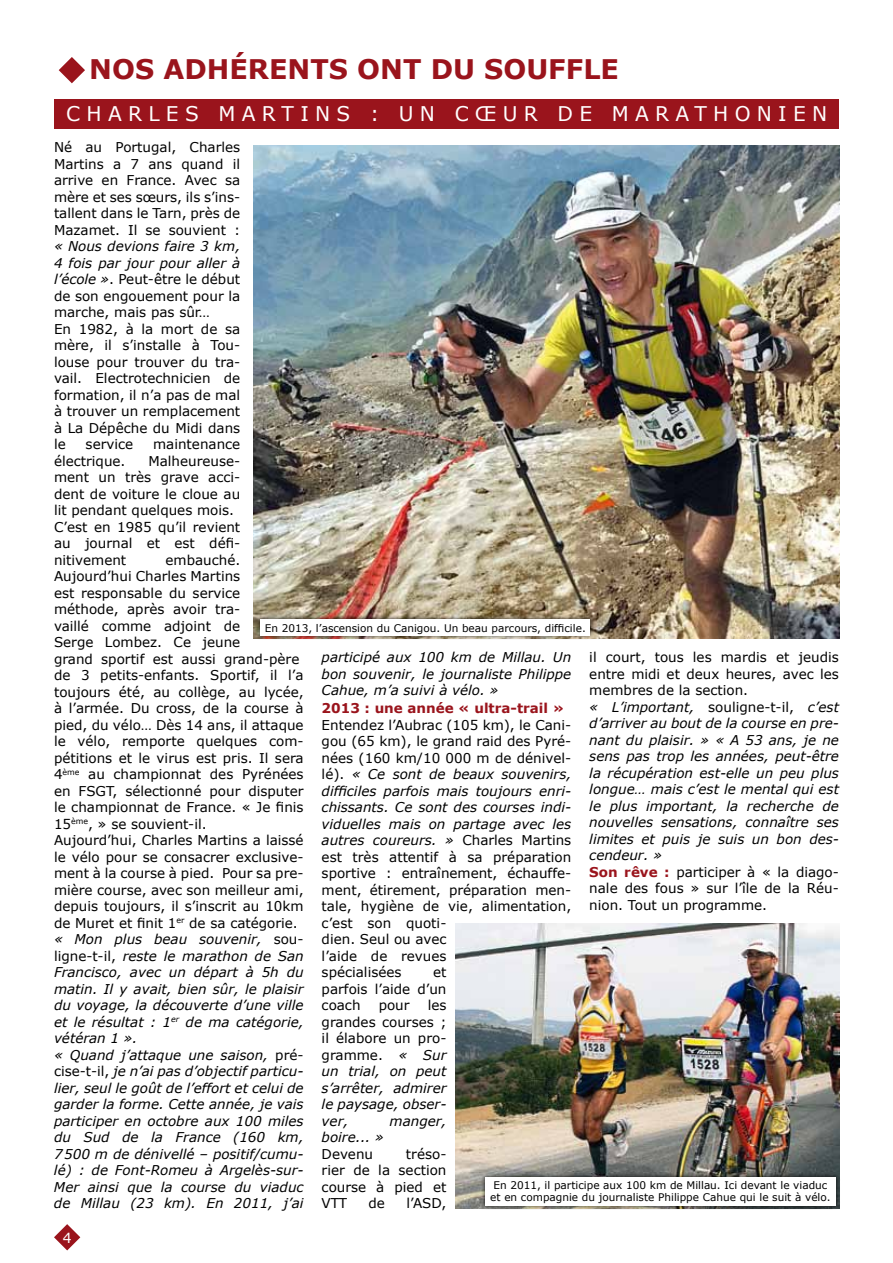
<style>
.page{position:relative;width:893px;height:1263px;background:#fff}
.page>*{position:absolute;margin:0;border:0;box-sizing:border-box;transform-origin:0 0}
.t1{font:700 27px "Verdana";color:#9a141c}
.t2{font:20.25px "Verdana";letter-spacing:.31em;color:#fff}
.t3{font:13.95px "Verdana";color:#fff}
.t4{font:13.5px/16.5px "Verdana";color:#000}
.t5{font:italic 13.5px/16.5px "Verdana";color:#000;text-align:justify}
.t6{font:700 13.5px "Verdana";color:#9a141c}
.t7{font:10.5px/12px "Verdana";color:#000;text-align:center}
.s1{font-style:italic}
.s2{font-style:normal}
.s3{font-weight:700;font-style:normal;color:#9a141c}
</style>
<div class="page">
<img style="left:253px;top:145px;width:586px;height:493px">
<img style="left:455px;top:923px;width:385px;height:286px">
<svg style="left:54px;top:1224px;width:26px;height:26px"></svg>
<svg style="left:59px;top:57px;width:26px;height:26px"></svg>
<div style="left:54px;top:99px;width:785px;height:29px;background:#9a141c"></div>
<div style="left:481px;top:1172px;width:359px;height:38px;background:#000;opacity:.75"></div>
<div style="left:485px;top:1177px;width:351px;height:28px;background:#fff"></div>
<div style="left:256px;top:614px;width:338px;height:26px;background:#000;opacity:.75"></div>
<div style="left:260px;top:619px;width:330px;height:17px;background:#fff"></div>
<h1 class="t1" style="left:89px;top:50px;width:531px">NOS ADHÉRENTS ONT DU SOUFFLE</h1>
<h2 class="t2" style="left:66px;top:100px;width:40px">C harles</h2>
<h2 class="t2" style="left:218px;top:100px;width:99px">Mar tins</h2>
<h2 class="t2" style="left:370px;top:100px;width:262px">: un c œur de mara</h2>
<h2 class="t2" style="left:694px;top:100px;width:39px">t honien</h2>
<p class="t4" style="left:54px;top:139px;width:188px;text-align:justify">Né au Portugal, Charles Martins a 7 ans quand il arrive en France. Avec sa mère et ses sœurs, ils s’ins&shy;tallent dans le Tarn, près de Mazamet. Il se souvient :</p>
<p class="t4" style="left:54px;top:238px;width:188px"><span class="s1">« Nous devions faire 3 km,<br>4 fois par jour pour aller à l’école »</span>. Peut-être le début de son engouement pour la marche, mais pas sûr…<br>En 1982, à la mort de sa mère, il s’installe à Tou&shy;louse pour trouver du tra&shy;vail. Electrotechnicien de formation, il n’a pas de mal à trouver un remplacement à La Dépêche du Midi dans le</p>
<p class="t4" style="left:86px;top:436px;width:49px">service</p>
<p class="t4" style="left:153px;top:436px;width:89px">maintenance</p>
<p class="t4" style="left:54px;top:452px;width:73px">électrique.</p>
<p class="t4" style="left:54px;top:452px;width:188px;text-indent:94px">Malheureuse&shy;ment un très grave acci&shy;dent de voiture le cloue au lit pendant quelques mois.<br>C’est en 1985 qu’il revient au journal et est défi&shy;nitivement</p>
<p class="t4" style="left:54px;top:551px;width:251px;text-indent:112px">embauché.<br>Aujourd’hui Charles Martins<br>est responsable du service méthode, après avoir tra-<br>vaillé comme adjoint de<br>Serge Lombez. Ce jeune<br>grand sportif est aussi grand-père de 3 petits-enfants. Sportif, il l’a toujours été, au collège, au lycée, à l’armée. D u cross, de la course à pied, du vélo… Dès 14 ans, il attaque le vélo, remporte quelques com&shy;pétitions et le virus est pris. Il sera<br>4<sup>ème</sup> au championnat des Pyrénées en FSGT, sélectionné pour disputer le championnat de France. « Je finis<br>15<sup>ème</sup>, » se souvient-il.<br>Aujourd’hui, Charles Martins a laissé le vélo pour se consacrer exclusive&shy;ment à la course à pied. Pour sa pre&shy;mière course, avec son meilleur ami, depuis toujours, il s’inscrit au 10km de Muret et finit 1<sup>er</sup> de sa catégorie. <span class="s1">« Mon plus beau souvenir,</span> sou&shy;ligne-t-il, <span class="s1">reste le marathon de San<br>Francisco, avec un départ à 5h du matin. Il y avait, bien sûr, le plaisir du voyage, la découverte d’une ville et le résultat : 1</span><sup>er</sup> <span class="s1">de ma catégorie, vétéran 1 ».<br>« Quand j’attaque une saison,</span> pré&shy;cise-t-il, <span class="s1">je n’ai pas d’objectif particu&shy;lier, seul le goût de l’effort et celui de garder la forme. Cette année, je vais participer en octobre aux 100 miles du Sud de la France (160 km,<br>7500 m de dénivellé – positif/cumu&shy;lé) : de Font-Romeu à Argelès-sur-<br>Mer ainsi que la course du viaduc de Millau (23 km). En 2011, j’ai</span></p>
<p class="t7" style="left:265px;top:621px;width:323px">En 2013, l’ascension du Canigou. Un beau parcours, difficile.</p>
<p class="t5" style="left:322px;top:649px;width:251px">participé aux 100 km de Millau. Un bon souvenir, le journaliste Philippe Cahue, m’a suivi à vélo. »</p>
<p class="t6" style="left:322px;top:699px;width:244px">2013 : une année « ultra-trail »</p>
<p class="t4" style="left:322px;top:717px;width:251px">Entendez l’Aubrac (105 km), le Cani&shy;gou (65 km), le grand raid des Pyré&shy;nées (160 km/10 000 m de dénivel&shy;lé). <span class="s1">« Ce sont de beaux souvenirs, difficiles parfois mais toujours enri&shy;chissants. Ce sont des courses indi&shy;viduelles mais on partage avec les autres coureurs. »</span> Charles Martins est très attentif à sa préparation sportive : entraînement, échauffe&shy;ment, étirement, préparation men&shy;tale, hygiène de vie, alimentation, c’est son quoti-<br>dien. Seul ou avec<br>l’aide de revues<br>spécialisées</p>
<p class="t5" style="left:589px;top:649px;width:251px;text-align:left"><span class="s2">il court, tous les mardis et jeudis entre midi et deux heures, avec les membres de la section.<br></span>« L’important, <span class="s2">souligne-t-il,</span> c’est d’arriver au bout de la course en pre&shy;nant du plaisir. » « A 53 ans, je ne sens pas trop les années, peut-être la récupération est-elle un peu plus longue… mais c’est le mental qui est le plus important, la recherche de nouvelles sensations, connaître ses limites et puis je suis un bon des&shy;cendeur. »<br><span class="s3">Son rêve :</span> <span class="s2">participer à « la diago&shy;nale des fous » sur l’île de la Réu&shy;nion. Tout un programme.</span></p>
<p class="t4" style="left:322px;top:964px;width:126px;text-align:justify;text-indent:111px">et parfois l’aide d’un coach</p>
<p class="t5" style="left:322px;top:997px;width:126px;text-indent:106px"><span class="s2">les grandes courses ; il élabore un pro&shy;gramme.</span> « Sur un trial, on peut s’arrêter, admirer le paysage, obser&shy;ver,</p>
<p class="t4" style="left:379px;top:997px;width:32px">pour</p>
<p class="t5" style="left:390px;top:1112px;width:58px">manger,</p>
<p class="t5" style="left:322px;top:1129px;width:64px">boire... »</p>
<p class="t4" style="left:322px;top:1145px;width:53px">Devenu</p>
<p class="t4" style="left:322px;top:1145px;width:126px;text-align:justify;text-indent:84px">tréso&shy;rier de la section course à pied et VTT</p>
<p class="t7" style="left:490px;top:1179px;width:342px">En 2011, il participe aux 100 km de Millau. Ici devant le viaduc et en compagnie du journaliste Philippe Cahue qui le suit à vélo.</p>
<p class="t4" style="left:368px;top:1195px;width:18px">de</p>
<p class="t4" style="left:406px;top:1195px;width:42px">l’ASD,</p>
<p class="t3" style="left:63px;top:1228px;width:10px">4</p>
</div>
